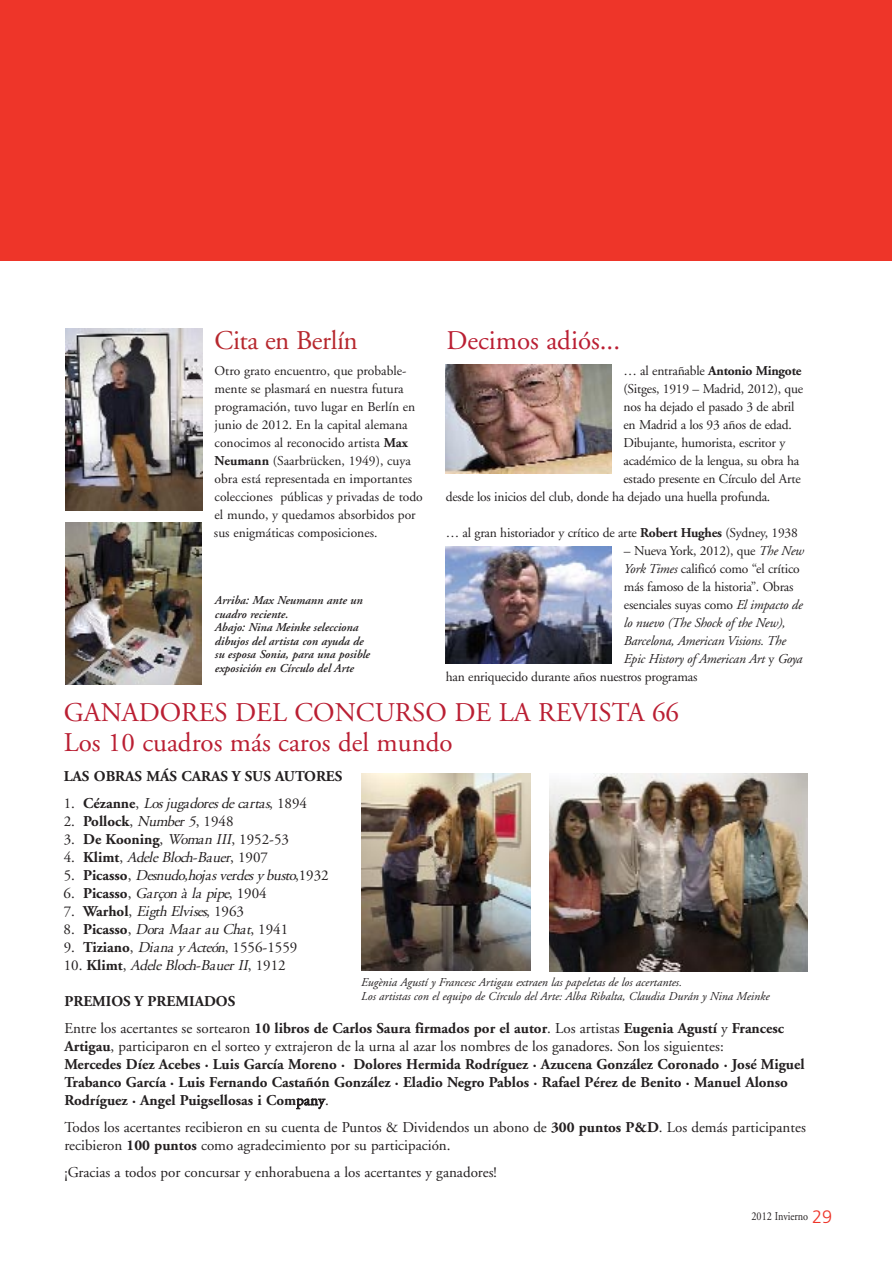
<style>
.page{position:relative;width:892px;height:1262px;background:#fff}
.page>*{position:absolute;margin:0;border:0;box-sizing:border-box;transform-origin:0 0}
.t1{font:27px/30px "Adobe Garamond";color:#ba1f33}
.t2{font:27px "Adobe Garamond";letter-spacing:-.015em;color:#b7282e}
.t3{font:700 15px/18px "Adobe Garamond";color:#231f20}
.t4{font:italic 15px/18px "Adobe Garamond";letter-spacing:-.035em;color:#231f20}
.t5{font:15px/18px "Adobe Garamond";color:#231f20}
.t6{font:13.5px/18px "Adobe Garamond";letter-spacing:-.015em;color:#231f20}
.t7{font:italic 13.5px "Adobe Garamond";letter-spacing:-.015em;color:#231f20}
.t8{font:700 13.5px "Adobe Garamond";letter-spacing:-.015em;color:#231f20}
.t9{font:italic 600 12px/13.5px "Adobe Garamond";color:#231f20}
.t10{font:italic 12px/13.5px "Adobe Garamond";color:#231f20}
.t11{font:12px "Adobe Garamond";color:#231f20;scale:.85 1}
.s1{font-weight:700}
.s2{font-weight:400}
.s3{font-style:italic}
.s4{font-style:normal}
.s5{font-weight:700;font-style:normal}
.s6{font-family:"Frutiger";font-weight:300;font-size:18px;color:#ee3529}
</style>
<div class="page">
<div style="left:0;top:0;width:891px;height:260px;background:#ee3529"></div>
<img style="left:361px;top:773px;width:169px;height:196px">
<img style="left:549px;top:773px;width:258px;height:198px">
<img style="left:66px;top:329px;width:136px;height:181px">
<img style="left:65px;top:522px;width:136px;height:162px">
<img style="left:445px;top:364px;width:166px;height:110px">
<img style="left:445px;top:546px;width:166px;height:117px">
<h1 class="t1" style="left:446px;top:328px;width:175px">Decimos adiós...</h1>
<h1 class="t2" style="left:214px;top:329px;width:144px">Cita en Berlín</h1>
<p class="t6" style="left:214px;top:362px;width:210px">Otro grato encuentro, que probable&shy;mente se plasmará en nuestra futura programación, tuvo lugar en Berlín en junio de 2012. En la capital alemana conocimos al reconocido artista <span class="s1">Max Neumann</span> (Saarbrücken, 1949), cuya obra está representada en importantes colecciones públicas y privadas de todo el mundo, y quedamos absorbidos por sus enigmáticas composiciones.</p>
<p class="t8" style="left:623px;top:365px;width:179px"><span class="s2">… al entrañable</span> Antonio Mingote</p>
<p class="t6" style="left:623px;top:380px;width:181px">(Sitges, 1919 – Madrid, 2012), que</p>
<p class="t6" style="left:623px;top:398px;width:172px">nos ha dejado el pasado 3 de abril</p>
<p class="t6" style="left:623px;top:416px;width:170px">en Madrid a los 93 años de edad.</p>
<p class="t6" style="left:623px;top:434px;width:163px">Dibujante, humorista, escritor y</p>
<p class="t6" style="left:623px;top:452px;width:177px">académico de la lengua, su obra ha</p>
<p class="t6" style="left:623px;top:470px;width:179px">estado presente en Círculo del Arte</p>
<p class="t6" style="left:445px;top:488px;width:326px">desde los inicios del club, donde ha dejado una huella profunda.</p>
<p class="t6" style="left:445px;top:524px;width:353px">… al gran historiador y crítico de arte <span class="s1">Robert Hughes</span> (Sydney, 1938</p>
<p class="t6" style="left:623px;top:542px;width:181px">– Nueva York, 2012), que <span class="s3">The New</span></p>
<p class="t6" style="left:623px;top:560px;width:177px"><span class="s3">York Times</span> calificó como “el crítico</p>
<p class="t6" style="left:623px;top:578px;width:171px">más famoso de la historia”. Obras</p>
<p class="t6" style="left:623px;top:596px;width:180px">esenciales suyas como <span class="s3">El impacto de</span></p>
<p class="t7" style="left:623px;top:617px;width:163px">lo nuevo (The Shock of the New),</p>
<p class="t7" style="left:623px;top:635px;width:163px">Barcelona, American Visions. The</p>
<p class="t7" style="left:623px;top:653px;width:180px">Epic History of American Art <span class="s4">y</span> Goya</p>
<p class="t6" style="left:445px;top:668px;width:253px">han enriquecido durante años nuestros programas</p>
<p class="t9" style="left:215px;top:594px;width:157px">Arriba: Max Neumann ante un cuadro reciente.<br>Abajo: Nina Meinke selecciona dibujos del artista con ayuda de su esposa Sonia, para una posible exposición en Círculo del Arte</p>
<h1 class="t1" style="left:64px;top:699px;width:616px">GANADORES DEL CONCURSO DE LA REVISTA 66<br>Los 10 cuadros más caros del mundo</h1>
<p class="t3" style="left:64px;top:768px;width:280px">LAS OBRAS MÁS CARAS Y SUS AUTORES</p>
<p class="t4" style="left:64px;top:795px;width:245px"><span class="s4">1.</span> <span class="s5">Cézanne</span><span class="s4">,</span> Losjugadoresdecartas<span class="s4">, 1894</span></p>
<p class="t5" style="left:64px;top:813px;width:171px">2. <span class="s1">Pollock</span>, <span class="s3">Number 5</span>, 1948</p>
<p class="t4" style="left:64px;top:831px;width:266px"><span class="s4">3.</span> <span class="s5">De Kooning</span><span class="s4">,</span> Woman III<span class="s4">, 1952-53<br>4 .</span> <span class="s5">Kl i m t</span> <span class="s4">,</span> AdeleBloch-Bauer<span class="s4">, 1 9 0 7<br>5 .</span> <span class="s5">P i c a s s o</span> <span class="s4">,</span> Desnudo,hoj asverdesy busto<span class="s4">, 1 9 3 2</span></p>
<p class="t4" style="left:64px;top:885px;width:204px"><span class="s4">6.</span> <span class="s5">Picasso</span><span class="s4">,</span> Garçon à la pipe<span class="s4">, 1904<br>7 .</span> <span class="s5">Wa r h o l</span> <span class="s4">,</span> Eigth Elvises<span class="s4">, 1 9 6 3</span></p>
<p class="t4" style="left:64px;top:921px;width:226px"><span class="s4">8.</span> <span class="s5">Picasso</span><span class="s4">,</span> Dora Maar au Chat<span class="s4">, 1941</span></p>
<p class="t4" style="left:64px;top:939px;width:235px"><span class="s4">9.</span> <span class="s5">Tiziano</span><span class="s4">,</span> Diana y Acteón<span class="s4">, 1556-1559<br>1 0 .</span> <span class="s5">K l i m t</span> <span class="s4">,</span> AdeleBloch-Bauer II<span class="s4">, 1 9 1 2</span></p>
<p class="t10" style="left:361px;top:976px;width:410px">Eugènia Agustí y Francesc Artigau extraen las papeletas de los acertantes.<br>Los artistas con el equipo de Círculo del Arte: Alba Ribalta, Claudia Durán y Nina Meinke</p>
<p class="t3" style="left:64px;top:988px;width:720px;line-height:27px">PREMIOS Y PREMIADOS<br><span class="s2">Entre los acertantes se sortearon</span> 10 libros de Carlos Saura firmados por el autor<span class="s2">. Los artistas</span> Eugenia Agustí <span class="s2">y</span> Francesc</p>
<p class="t3" style="left:64px;top:1038px;width:741px">Artigau<span class="s2">, participaron en el sorteo y extrajeron de la urna al azar los nombres de los ganadores. Son los siguientes:<br></span>Mercedes Díez Acebes · Luis García Moreno · Dolores Hermida Rodríguez · Azucena González Coronado · José Miguel Trabanco García · Luis Fernando Castañón González · Eladio Negro Pablos · Rafael Pérez de Benito · Manuel Alonso Rodríguez · Angel Puigsellosas i Com<span class="s2">pany.</span></p>
<p class="t5" style="left:64px;top:1119px;width:742px">Todos los acertantes recibieron en su cuenta de Puntos &amp; Dividendos un abono de <span class="s1">300 puntos P&amp;D</span>. Los demás participantes recibieron <span class="s1">100 puntos</span> como agradecimiento por su participación.</p>
<p class="t5" style="left:64px;top:1164px;width:434px">¡Gracias a todos por concursar y enhorabuena a los acertantes y ganadores!</p>
<p class="t11" style="left:751px;top:1211px;width:96px">2012 Invierno <span class="s6">29</span></p>
</div>
